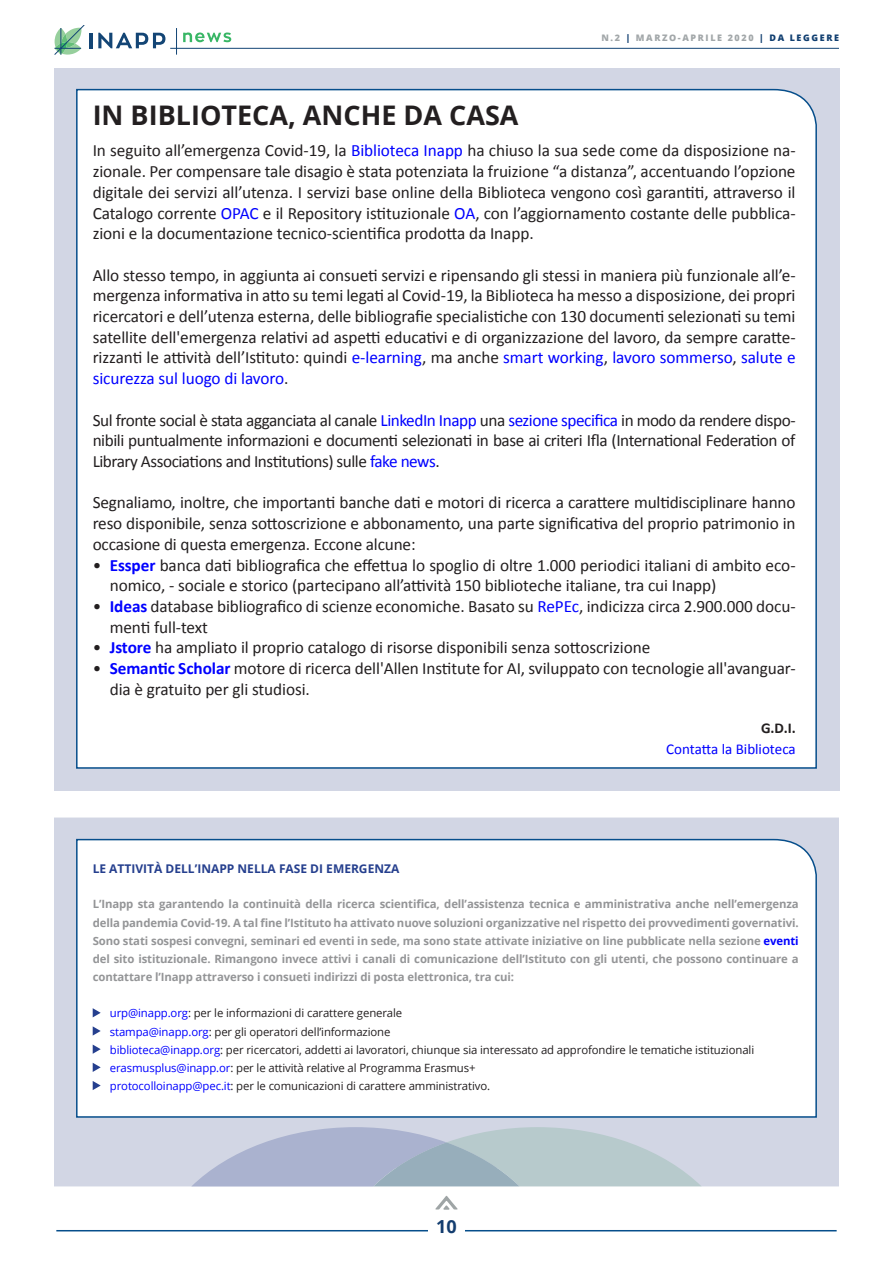
<style>
.page{position:relative;width:893px;height:1263px;background:#fff}
.page>*{position:absolute;margin:0;border:0;box-sizing:border-box;transform-origin:0 0}
.t1{font:700 27px "Open Sans";color:#231f20}
.t2{font:700 18px "Open Sans";color:#133d6f}
.t3{font:17.25px/20.7px "Calibri";letter-spacing:-.005em;color:#231f20;text-align:justify}
.t4{font:15px "Calibri";color:#00f}
.t5{font:700 15px "Calibri";color:#231f20}
.t6{font:700 12px "Open Sans";color:#253f8e}
.t7{font:700 11.4px/18.1px "Open Sans";letter-spacing:-.01em;color:#949597;text-align:justify}
.t8{font:11.4px "Open Sans";letter-spacing:-.01em;color:#231f20}
.t9{font:800 9px "Open Sans";letter-spacing:.18em;color:#a2a7a9}
.s1{color:#103e70}
.s2{color:#00f}
.s3{font-weight:700;color:#00f}
</style>
<div class="page">
<svg style="left:54px;top:26px;width:30px;height:28px"></svg>
<hr style="left:89px;top:33px;width:3px;height:15px;background:#134575">
<svg style="left:98px;top:33px;width:67px;height:15px"></svg>
<svg style="left:183px;top:33px;width:48px;height:9px"></svg>
<hr style="left:170px;top:48px;width:669px;height:1px;background:#134575">
<svg style="left:176px;top:28px;width:1px;height:26px"></svg>
<hr style="left:56px;top:1230px;width:372px;height:1px;background:#064e8b">
<hr style="left:465px;top:1230px;width:372px;height:1px;background:#064e8b">
<svg style="left:435px;top:1196px;width:23px;height:14px"></svg>
<div style="left:54px;top:68px;width:786px;height:723px;background:#d2d6e4"></div>
<div style="left:54px;top:817px;width:785px;height:369px;background:#d2d6e4"></div>
<svg style="left:191px;top:1127px;width:511px;height:59px;background:#b5c1d0"></svg>
<svg style="left:75px;top:838px;width:743px;height:280px"></svg>
<div style="left:76px;top:88px;width:741px;height:681px;background:#fff"></div>
<svg style="left:93px;top:1008px;width:8px;height:9px"></svg>
<svg style="left:93px;top:1026px;width:8px;height:9px"></svg>
<svg style="left:93px;top:1044px;width:8px;height:10px"></svg>
<svg style="left:93px;top:1063px;width:8px;height:9px"></svg>
<svg style="left:93px;top:1081px;width:8px;height:9px"></svg>
<p class="t9" style="left:601px;top:31px;width:239px">N.2 <span class="s1">|</span> MARZO-APRILE 2020 <span class="s1">| DA LEGGERE</span></p>
<p class="t1" style="left:93px;top:96px;width:427px">IN BIBLIOTECA, ANCHE DA CASA</p>
<p class="t3" style="left:93px;top:140px;width:704px">In seguito all’emergenza Covid-19, la <span class="s2">Biblioteca Inapp</span> ha chiuso la sua sede come da disposizione na&shy;zionale. Per compensare tale disagio è stata potenziata la fruizione “a distanza”, accentuando l’opzione digitale dei servizi all’utenza. I servizi base online della Biblioteca vengono così garantiti, attraverso il Catalogo corrente <span class="s2">OPAC</span> e il Repository istituzionale <span class="s2">OA</span>, con l’aggiornamento costante delle pubblica&shy;zioni e la documentazione tecnico-scientifica prodotta da Inapp.</p>
<p class="t3" style="left:93px;top:265px;width:704px">Allo stesso tempo, in aggiunta ai consueti servizi e ripensando gli stessi in maniera più funzionale all’e&shy;mergenza informativa in atto su temi legati al Covid-19, la Biblioteca ha messo a disposizione, dei propri ricercatori e dell’utenza esterna, delle bibliografie specialistiche con 130 documenti selezionati su temi satellite dell'emergenza relativi ad aspetti educativi e di organizzazione del lavoro, da sempre caratte&shy;rizzanti le attività dell’Istituto: quindi <span class="s2">e-learning</span>, ma anche <span class="s2">smart working</span>, <span class="s2">lavoro sommerso</span>, <span class="s2">salute e sicurezza sul luogo di lavoro</span>.</p>
<p class="t3" style="left:93px;top:410px;width:704px">Sul fronte social è stata agganciata al canale <span class="s2">LinkedIn Inapp</span> una <span class="s2">sezione specifica</span> in modo da rendere dispo&shy;nibili puntualmente informazioni e documenti selezionati in base ai criteri Ifla (International Federation of Library Associations and Institutions) sulle <span class="s2">fake news</span>.</p>
<p class="t3" style="left:93px;top:492px;width:704px">Segnaliamo, inoltre, che importanti banche dati e motori di ricerca a carattere multidisciplinare hanno reso disponibile, senza sottoscrizione e abbonamento, una parte significativa del proprio patrimonio in occasione di questa emergenza. Eccone alcune:</p>
<p class="t3" style="left:110px;top:554px;width:687px;text-indent:-17px">• <span class="s3">Essper</span> banca dati bibliografica che effettua lo spoglio di oltre 1.000 periodici italiani di ambito eco&shy;nomico, - sociale e storico (partecipano all’attività 150 biblioteche italiane, tra cui Inapp)</p>
<p class="t3" style="left:110px;top:596px;width:687px;text-indent:-17px">• <span class="s3">Ideas</span> database bibliografico di scienze economiche. Basato su <span class="s2">RePEc</span>, indicizza circa 2.900.000 docu&shy;menti full-text</p>
<p class="t3" style="left:93px;top:637px;width:559px">• <span class="s3">Jstore</span> ha ampliato il proprio catalogo di risorse disponibili senza sottoscrizione</p>
<p class="t3" style="left:110px;top:658px;width:687px;text-indent:-17px">• <span class="s3">Semantic Scholar</span> motore di ricerca dell'Allen Institute for AI, sviluppato con tecnologie all'avanguar&shy;dia è gratuito per gli studiosi.</p>
<p class="t5" style="left:761px;top:719px;width:36px">G.D.I.</p>
<p class="t4" style="left:666px;top:740px;width:131px">Contatta la Biblioteca</p>
<p class="t6" style="left:93px;top:860px;width:308px">LE ATTIVITÀ DELL’INAPP NELLA FASE DI EMERGENZA</p>
<p class="t7" style="left:93px;top:895px;width:708px">L’Inapp sta garantendo la continuità della ricerca scientifica, dell’assistenza tecnica e amministrativa anche nell’emergenza della pandemia Covid-19. A tal fine l’Istituto ha attivato nuove soluzioni organizzative nel rispetto dei provvedimenti governativi.<br>Sono stati sospesi convegni, seminari ed eventi in sede, ma sono state attivate iniziative on line pubblicate nella sezione <span class="s2">eventi </span>del sito istituzionale. Rimangono invece attivi i canali di comunicazione dell’Istituto con gli utenti, che possono continuare a contattare l’Inapp attraverso i consueti indirizzi di posta elettronica, tra cui:</p>
<p class="t8" style="left:110px;top:1005px;width:294px"><span class="s2">urp@inapp.org</span>: per le informazioni di carattere generale</p>
<p class="t8" style="left:110px;top:1024px;width:282px"><span class="s2">stampa@inapp.org</span>: per gli operatori dell’informazione</p>
<p class="t8" style="left:110px;top:1042px;width:646px"><span class="s2">biblioteca@inapp.org</span>: per ricercatori, addetti ai lavoratori, chiunque sia interessato ad approfondire le tematiche istituzionali</p>
<p class="t8" style="left:110px;top:1060px;width:367px"><span class="s2">erasmusplus@inapp.or</span>: per le attività relative al Programma Erasmus+</p>
<p class="t8" style="left:110px;top:1078px;width:382px"><span class="s2">protocolloinapp@pec.it</span>: per le comunicazioni di carattere amministrativo.</p>
<p class="t2" style="left:436px;top:1214px;width:22px">10</p>
</div>
